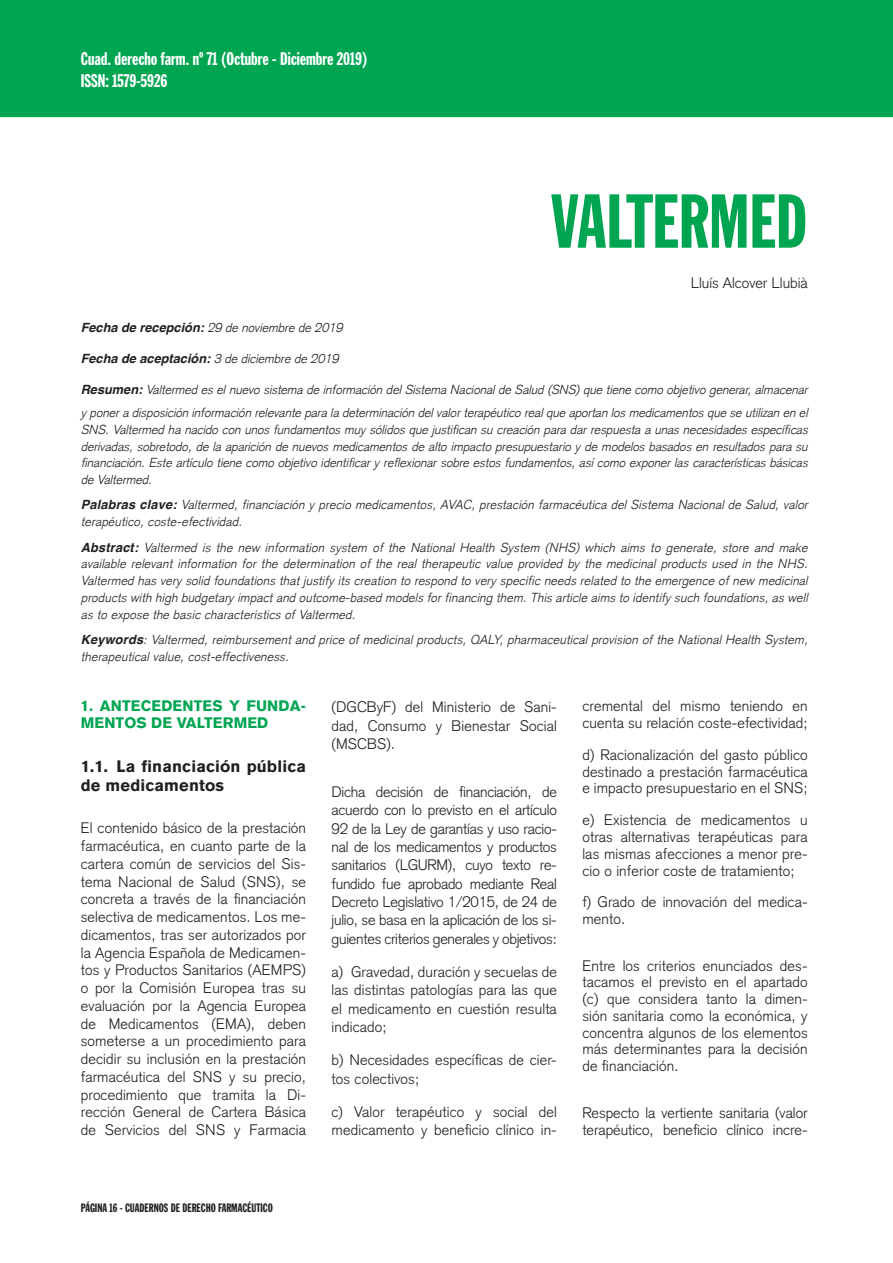
<style>
.page{position:relative;width:893px;height:1263px;background:#fff}
.page>*{position:absolute;margin:0;border:0;box-sizing:border-box;transform-origin:0 0}
.t1{font:75px "Franklin Gothic Extra Cond";color:#00a552}
.t2{font:18px/22.5px "Franklin Gothic Extra Cond";color:#fff}
.t3{font:700 16.5px/18.5px "Akzidenz Grotesk BQ";letter-spacing:.01em;color:#231f20}
.t4{font:300 15px/17.7px "Akzidenz Grotesk";letter-spacing:.01em;color:#231f20;text-align:justify}
.t5{font:900 15px/17px "Akzidenz Grotesk";letter-spacing:.01em;color:#00a552}
.t6{font:italic 300 12.75px/16.8px "Akzidenz Grotesk";letter-spacing:.015em;color:#231f20}
.t7{font:italic 700 12.75px "Helvetica";color:#231f20}
.t8{font:12px "Franklin Gothic Extra Cond";color:#231f20}
.s1{font-family:"Helvetica";font-weight:700}
.s2{font-family:"Akzidenz Grotesk";font-weight:300}
</style>
<div class="page">
<div style="left:0;top:0;width:893px;height:117px;background:#00a552"></div>
<p class="t2" style="left:81px;top:48px;width:288px">Cuad. derecho farm. nº 71 (Octubre - Diciembre 2019)<br>ISSN: 1579-5926</p>
<h1 class="t1" style="left:551px;top:194px;width:258px">VALTERMED</h1>
<p class="t4" style="left:691px;top:275px;width:118px">Lluís Alcover Llubià</p>
<p class="t6" style="left:81px;top:319px;width:263px"><span class="s1">Fecha de recepción:</span> 29 de noviembre de 2019</p>
<p class="t7" style="left:81px;top:353px;width:259px">Fecha de aceptación: <span class="s2">3 de diciembre de 2019</span></p>
<p class="t6" style="left:81px;top:378px;width:728px;line-height:22.8px"><span class="s1">Resumen:</span> Valtermed es el nuevo sistema de información del Sistema Nacional de Salud (SNS) que tiene como objetivo generar, almacenar y poner a disposición información relevante para la determinación del valor terapéutico real que aportan los medicamentos que se utilizan en el</p>
<p class="t6" style="left:81px;top:421px;width:728px;text-align:justify">SNS. Valtermed ha nacido con unos fundamentos muy sólidos que justifican su creación para dar respuesta a unas necesidades específicas derivadas, sobretodo, de la aparición de nuevos medicamentos de alto impacto presupuestario y de modelos basados en resultados para su financiación. Este artículo tiene como objetivo identificar y reflexionar sobre estos fundamentos, así como exponer las características básicas de Valtermed.</p>
<p class="t6" style="left:81px;top:497px;width:728px"><span class="s1">Palabras clave:</span> Valtermed, financiación y precio medicamentos, AVAC, prestación farmacéutica del Sistema Nacional de Salud, valor terapéutico, coste-efectividad.</p>
<p class="t6" style="left:81px;top:539px;width:728px;text-align:justify"><span class="s1">Abstract:</span> Valtermed is the new information system of the National Health System (NHS) which aims to generate, store and make available relevant information for the determination of the real therapeutic value provided by the medicinal products used in the NHS.<br>Valtermed has very solid foundations that justify its creation to respond to very specific needs related to the emergence of new medicinal products with high budgetary impact and outcome-based models for financing them. This article aims to identify such foundations, as well as to expose the basic characteristics of Valtermed.</p>
<p class="t6" style="left:81px;top:631px;width:728px"><span class="s1">Keywords</span>: Valtermed, reimbursement and price of medicinal products, QALY, pharmaceutical provision of the National Health System, therapeutical value, cost-effectiveness.</p>
<p class="t5" style="left:81px;top:699px;width:227px">1. ANTECEDENTES Y FUNDA-<br>MENTOS DE VALTERMED</p>
<p class="t3" style="left:81px;top:759px;width:227px">1.1. La financiación pública de medicamentos</p>
<p class="t4" style="left:81px;top:821px;width:227px">El contenido básico de la prestación farmacéutica, en cuanto parte de la cartera común de servicios del Sis&shy;tema Nacional de Salud (SNS), se concreta a través de la financiación selectiva de medicamentos. Los me&shy;dicamentos, tras ser autorizados por la Agencia Española de Medicamen&shy;tos y Productos Sanitarios (AEMPS) o por la Comisión Europea tras su evaluación por la Agencia Europea de Medicamentos (EMA), deben someterse a un procedimiento para decidir su inclusión en la prestación farmacéutica del SNS y su precio, procedimiento que tramita la Di&shy;rección General de Cartera Básica de Servicios del SNS y Farmacia</p>
<p class="t4" style="left:582px;top:700px;width:227px;line-height:16.8px">cremental del mismo teniendo en cuenta su relación coste-efectividad;</p>
<p class="t4" style="left:582px;top:748px;width:227px;line-height:16.8px">d) Racionalización del gasto público destinado a prestación farmacéutica e impacto presupuestario en el SNS;</p>
<p class="t4" style="left:582px;top:813px;width:227px;line-height:16.8px">e) Existencia de medicamentos u otras alternativas terapéuticas para las mismas afecciones a menor pre&shy;cio o inferior coste de tratamiento;</p>
<p class="t4" style="left:582px;top:895px;width:227px;line-height:16.8px">f) Grado de innovación del medica&shy;mento.</p>
<p class="t4" style="left:582px;top:959px;width:227px;line-height:16.8px">Entre los criterios enunciados des&shy;tacamos el previsto en el apartado (c) que considera tanto la dimen&shy;sión sanitaria como la económica, y concentra algunos de los elementos más determinantes para la decisión de financiación.</p>
<p class="t4" style="left:582px;top:1106px;width:227px;line-height:16.8px">Respecto la vertiente sanitaria (valor terapéutico, beneficio clínico incre-</p>
<p class="t4" style="left:332px;top:700px;width:227px;line-height:18.3px">(DGCByF) del Ministerio de Sani&shy;dad, Consumo y Bienestar Social (MSCBS).</p>
<p class="t4" style="left:332px;top:784px;width:227px;line-height:18.3px">Dicha decisión de financiación, de acuerdo con lo previsto en el artículo 92 de la Ley de garantías y uso racio&shy;nal de los medicamentos y productos sanitarios (LGURM), cuyo texto re&shy;fundido fue aprobado mediante Real Decreto Legislativo 1/2015, de 24 de julio, se basa en la aplicación de los si&shy;guientes criterios generales y objetivos:</p>
<p class="t4" style="left:332px;top:964px;width:227px;line-height:18.3px">a) Gravedad, duración y secuelas de las distintas patologías para las que el medicamento en cuestión resulta indicado;</p>
<p class="t4" style="left:332px;top:1053px;width:227px;line-height:18.3px">b) Necesidades específicas de cier&shy;tos colectivos;</p>
<p class="t4" style="left:332px;top:1104px;width:227px;line-height:18.3px">c) Valor terapéutico y social del medicamento y beneficio clínico in-</p>
<p class="t8" style="left:81px;top:1203px;width:194px">PÁGINA 16 - CUADERNOS DE DERECHO FARMACÉUTICO</p>
</div>
